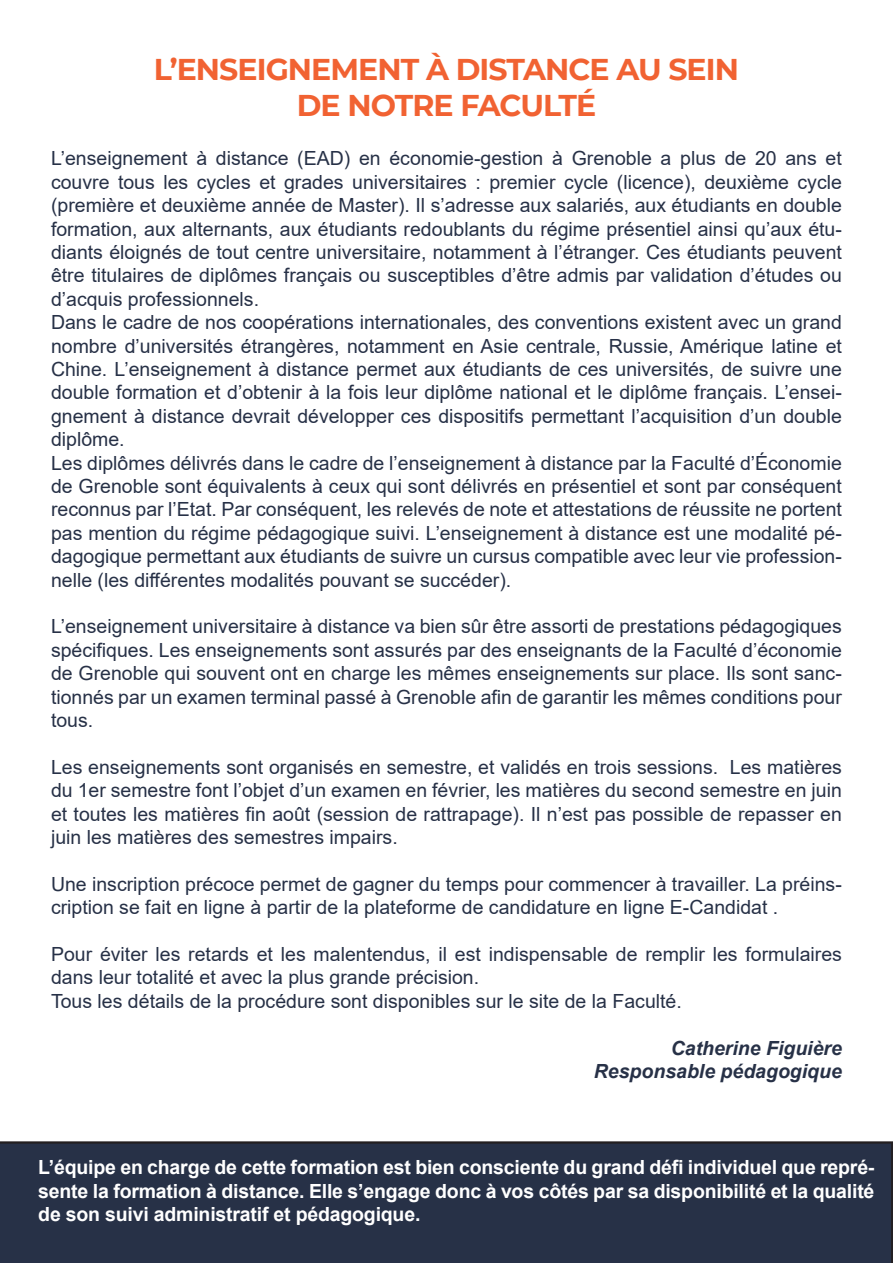
<style>
.page{position:relative;width:893px;height:1263px;background:#fff}
.page>*{position:absolute;margin:0;border:0;box-sizing:border-box;transform-origin:0 0}
.Titre_1_communs_au_4_parcours{font:700 30px/36px "Montserrat";letter-spacing:-.03em;color:#f16232;text-align:center}
.Introduction{font:19.5px/23.4px "Arial";color:#273147;text-align:justify}
.Puce_ronde_bleue{font:700 19.5px/23.4px "Arial";letter-spacing:-.01em;color:#fff;text-align:justify}
.Introduction-2{font:italic 700 19.5px "Arial";color:#273147}
</style>
<div class="page">
<div style="left:0;top:1143px;width:892px;height:120px;background:#273147"></div>
<p class="Titre_1_communs_au_4_parcours" style="left:154px;top:50px;width:587px">L’ENSEIGNEMENT À DISTANCE AU SEIN<br>DE NOTRE FACULTÉ</p>
<p class="Introduction" style="left:51px;top:147px;width:792px">L’enseignement à distance (EAD) en économie-gestion à Grenoble a plus de 20 ans et couvre tous les cycles et grades universitaires : premier cycle (licence), deuxième cycle (première et deuxième année de Master). Il s’adresse aux salariés, aux étudiants en double formation, aux alternants, aux étudiants redoublants du régime présentiel ainsi qu’aux étu&shy;diants éloignés de tout centre universitaire, notamment à l’étranger. Ces étudiants peuvent être titulaires de diplômes français ou susceptibles d’être admis par validation d’études ou d’acquis professionnels.</p>
<p class="Introduction" style="left:51px;top:310px;width:792px">Dans le cadre de nos coopérations internationales, des conventions existent avec un grand nombre d’universités étrangères, notamment en Asie centrale, Russie, Amérique latine et Chine. L’enseignement à distance permet aux étudiants de ces universités, de suivre une double formation et d’obtenir à la fois leur diplôme national et le diplôme français. L’ensei&shy;gnement à distance devrait développer ces dispositifs permettant l’acquisition d’un double diplôme.</p>
<p class="Introduction" style="left:51px;top:451px;width:792px">Les diplômes délivrés dans le cadre de l’enseignement à distance par la Faculté d’Économie de Grenoble sont équivalents à ceux qui sont délivrés en présentiel et sont par conséquent reconnus par l’Etat. Par conséquent, les relevés de note et attestations de réussite ne portent pas mention du régime pédagogique suivi. L’enseignement à distance est une modalité pé&shy;dagogique permettant aux étudiants de suivre un cursus compatible avec leur vie profession&shy;nelle (les différentes modalités pouvant se succéder).</p>
<p class="Introduction" style="left:51px;top:615px;width:792px">L’enseignement universitaire à distance va bien sûr être assorti de prestations pédagogiques spécifiques. Les enseignements sont assurés par des enseignants de la Faculté d’économie de Grenoble qui souvent ont en charge les mêmes enseignements sur place. Ils sont sanc&shy;tionnés par un examen terminal passé à Grenoble afin de garantir les mêmes conditions pour tous.</p>
<p class="Introduction" style="left:51px;top:755px;width:792px">Les enseignements sont organisés en semestre, et validés en trois sessions. Les matières du 1er semestre font l’objet d’un examen en février, les matières du second semestre en juin et toutes les matières fin août (session de rattrapage). Il n’est pas possible de repasser en juin les matières des semestres impairs.</p>
<p class="Introduction" style="left:51px;top:872px;width:792px">Une inscription précoce permet de gagner du temps pour commencer à travailler. La préins&shy;cription se fait en ligne à partir de la plateforme de candidature en ligne E-Candidat .</p>
<p class="Introduction" style="left:51px;top:942px;width:792px">Pour éviter les retards et les malentendus, il est indispensable de remplir les formulaires dans leur totalité et avec la plus grande précision.</p>
<p class="Introduction" style="left:51px;top:989px;width:632px">Tous les détails de la procédure sont disponibles sur le site de la Faculté.</p>
<p class="Introduction-2" style="left:671px;top:1035px;width:173px">Catherine Figuière</p>
<p class="Introduction-2" style="left:594px;top:1058px;width:250px">Responsable pédagogique</p>
<p class="Puce_ronde_bleue" style="left:38px;top:1156px;width:838px">L’équipe en charge de cette formation est bien consciente du grand défi individuel que repré&shy;sente la formation à distance. Elle s’engage donc à vos côtés par sa disponibilité et la qualité de son suivi administratif et pédagogique.</p>
</div>
